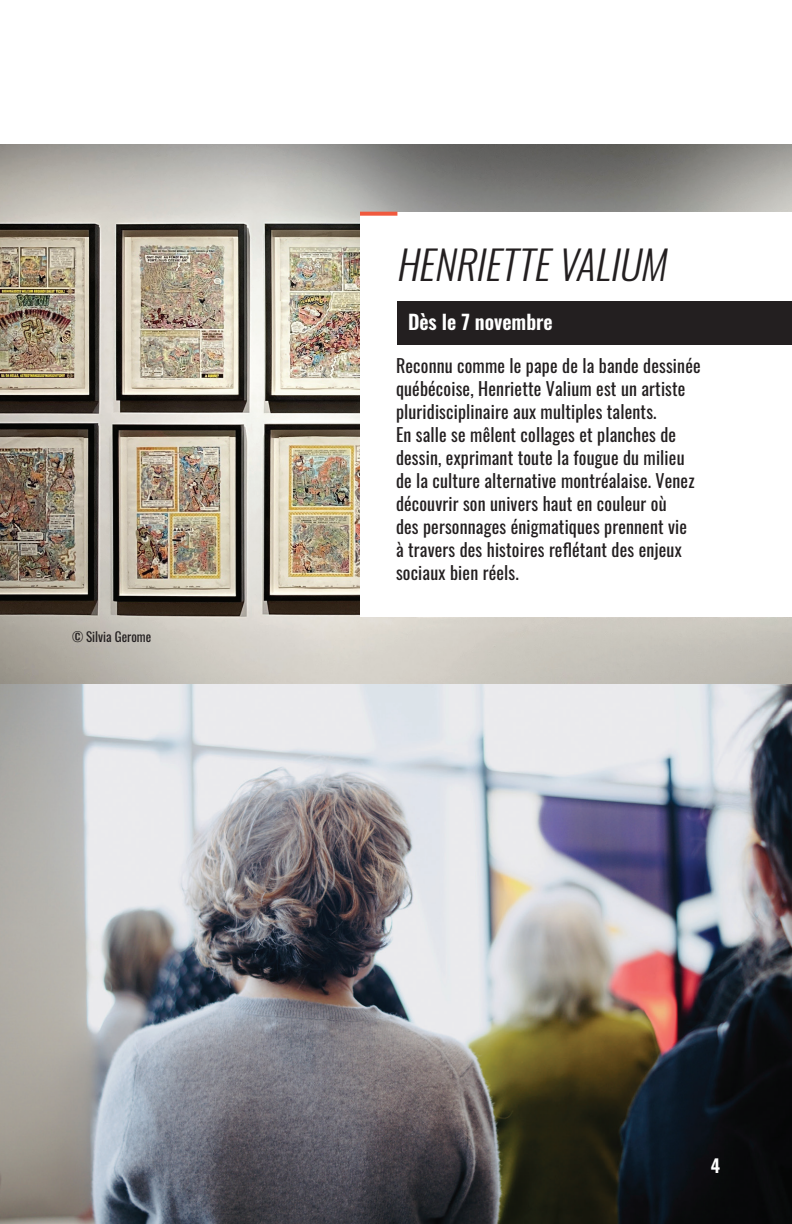
<style>
.page{position:relative;width:792px;height:1224px;background:#fff}
.page>*{position:absolute;margin:0;border:0;box-sizing:border-box;transform-origin:0 0}
.t1{font:italic 300 40px "Oswald";color:#231f20}
.t2{font:600 20px "Oswald";color:#fff}
.t3{font:18px/23px "Oswald";letter-spacing:.01em;color:#231f20}
.t4{font:600 18px "Oswald";color:#fff}
.t5{font:13px "Oswald";color:#231f20}
</style>
<div class="page">
<img style="left:0;top:684px;width:792px;height:540px">
<img style="left:0;top:144px;width:792px;height:540px">
<div style="left:360px;top:212px;width:432px;height:404px;background:#fff"></div>
<div style="left:397px;top:301px;width:395px;height:43px;background:#231f20"></div>
<svg style="left:360px;top:212px;width:37px;height:4px"></svg>
<p class="t5" style="left:72px;top:625px;width:81px">© Silvia Gerome</p>
<h1 class="t1" style="left:396px;top:230px;width:282px">HENRIETTEVALIUM</h1>
<p class="t2" style="left:408px;top:312px;width:146px">Dès le 7 novembre</p>
<p class="t3" style="left:396px;top:353px;width:306px">Reconnu comme le pape de la bande dessinée québécoise, Henriette Valium est un artiste pluridisciplinaire aux multiples talents.<br>En salle se mêlent collages et planches de dessin, exprimant toute la fougue du milieu de la culture alternative montréalaise. Venez découvrir son univers haut en couleur où<br>des personnages énigmatiques prennent vie<br>à travers des histoires reflétant des enjeux sociaux bien réels.</p>
<p class="t4" style="left:711px;top:1157px;width:11px">4</p>
</div>
